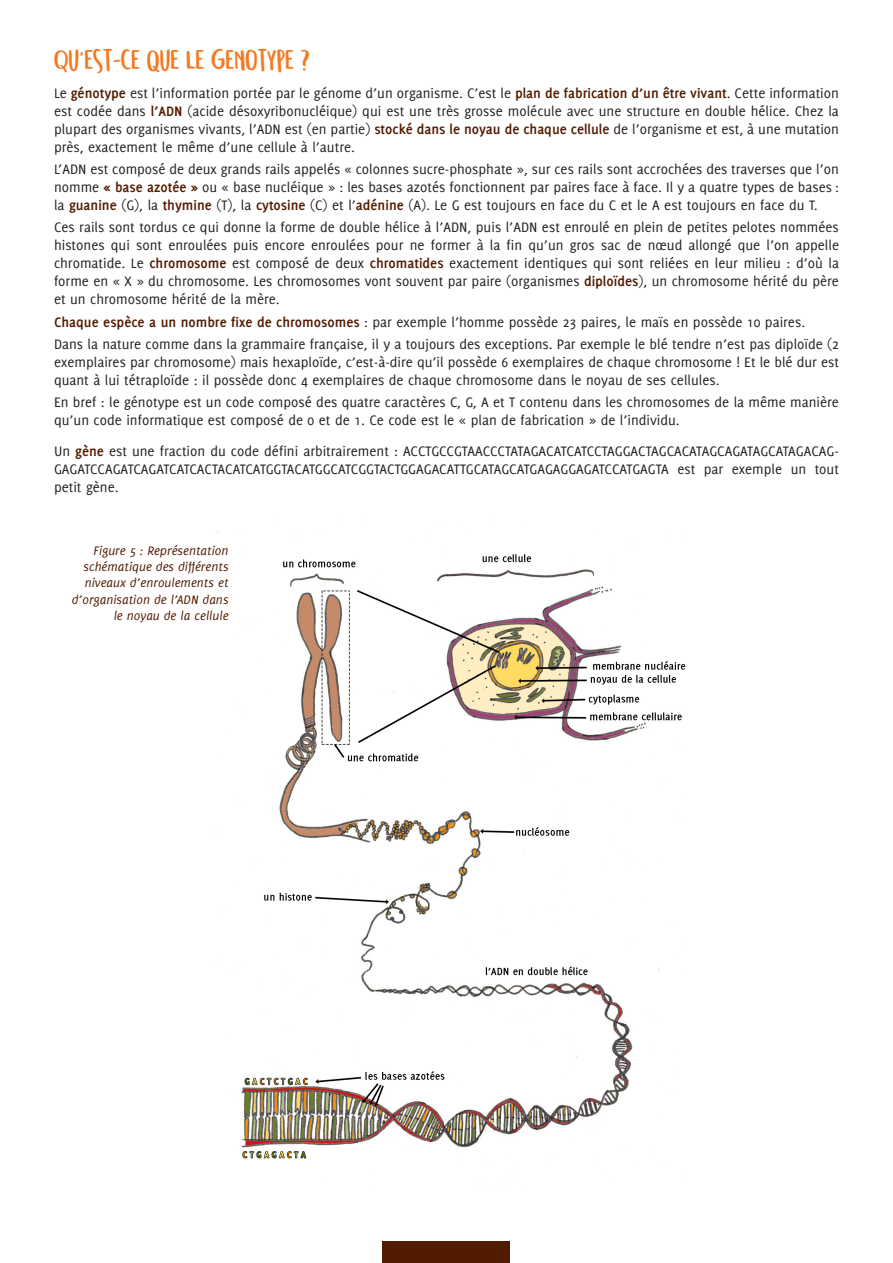
<style>
.page{position:relative;width:893px;height:1263px;background:#fff}
.page>*{position:absolute;margin:0;border:0;box-sizing:border-box;transform-origin:0 0}
.t1{font:24px "Semringah";color:#f47921}
.t2{font:15px/18px "Delicious";color:#231f20;text-align:justify}
.t3{font:italic 13.5px/16.2px "Delicious";color:#521c00;text-align:right}
.s1{font-weight:700;color:#521c00}
</style>
<div class="page">
<img style="left:217px;top:531px;width:469px;height:628px">
<div style="left:383px;top:1242px;width:127px;height:21px;background:#521c00"></div>
<p class="t1" style="left:54px;top:48px;width:257px">QU EST-CE QUE LE GENOTYPE ?</p>
<p class="t1" style="left:79px;top:33px;width:7px">,</p>
<p class="t2" style="left:54px;top:84px;width:786px">Le <span class="s1">génotype</span> est l’information portée par le génome d’un organisme. C’est le <span class="s1">plan de fabrication d’un être vivant</span>. Cette information est codée dans <span class="s1">l’ADN</span> (acide désoxyribonucléique) qui est une très grosse molécule avec une structure en double hélice. Chez la plupart des organismes vivants, l’ADN est (en partie) <span class="s1">stocké dans le noyau de chaque cellule</span> de l’organisme et est, à une mutation près, exactement le même d’une cellule à l’autre.</p>
<p class="t2" style="left:54px;top:160px;width:786px">L’ADN est composé de deux grands rails appelés « colonnes sucre-phosphate », sur ces rails sont accrochées des traverses que l’on nomme <span class="s1">« base azotée »</span> ou « base nucléique » : les bases azotés fonctionnent par paires face à face. Il y a quatre types de bases : la <span class="s1">guanine</span> (G), la <span class="s1">thymine</span> (T), la <span class="s1">cytosine</span> (C) et l’<span class="s1">adénine</span> (A). Le G est toujours en face du C et le A est toujours en face du T.</p>
<p class="t2" style="left:54px;top:218px;width:787px">Ces rails sont tordus ce qui donne la forme de double hélice à l’ADN, puis l’ADN est enroulé en plein de petites pelotes nommées histones qui sont enroulées puis encore enroulées pour ne former à la fin qu’un gros sac de nœud allongé que l’on appelle chromatide. Le <span class="s1">chromosome</span> est composé de deux <span class="s1">chromatides</span> exactement identiques qui sont reliées en leur milieu : d’où la forme en « X » du chromosome. Les chromosomes vont souvent par paire (organismes <span class="s1">diploïdes</span>), un chromosome hérité du père et un chromosome hérité de la mère.</p>
<p class="t2" style="left:54px;top:312px;width:753px"><span class="s1">Chaque espèce a un nombre fixe de chromosomes</span> : par exemple l’homme possède 23 paires, le maïs en possède 10 paires.</p>
<p class="t2" style="left:54px;top:335px;width:786px">Dans la nature comme dans la grammaire française, il y a toujours des exceptions. Par exemple le blé tendre n’est pas diploïde (2 exemplaires par chromosome) mais hexaploïde, c’est-à-dire qu’il possède 6 exemplaires de chaque chromosome ! Et le blé dur est quant à lui tétraploïde : il possède donc 4 exemplaires de chaque chromosome dans le noyau de ses cellules.</p>
<p class="t2" style="left:54px;top:393px;width:786px">En bref : le génotype est un code composé des quatre caractères C, G, A et T contenu dans les chromosomes de la même manière qu’un code informatique est composé de 0 et de 1. Ce code est le « plan de fabrication » de l’individu.</p>
<p class="t2" style="left:54px;top:442px;width:786px">Un <span class="s1">gène</span> est une fraction du code défini arbitrairement : ACCTGCCGTAACCCTATAGACATCATCCTAGGACTAGCACATAGCAGATAGCATAGACAG-GAGATCCAGATCAGATCATCACTACATCATGGTACATGGCATCGGTACTGGAGACATTGCATAGCATGAGAGGAGATCCATGAGTA est par exemple un tout petit gène.</p>
<p class="t3" style="left:72px;top:542px;width:158px">Figure 5 : Représentation schématique des différents niveaux d’enroulements et d’organisation de l’ADN dans le noyau de la cellule</p>
</div>
